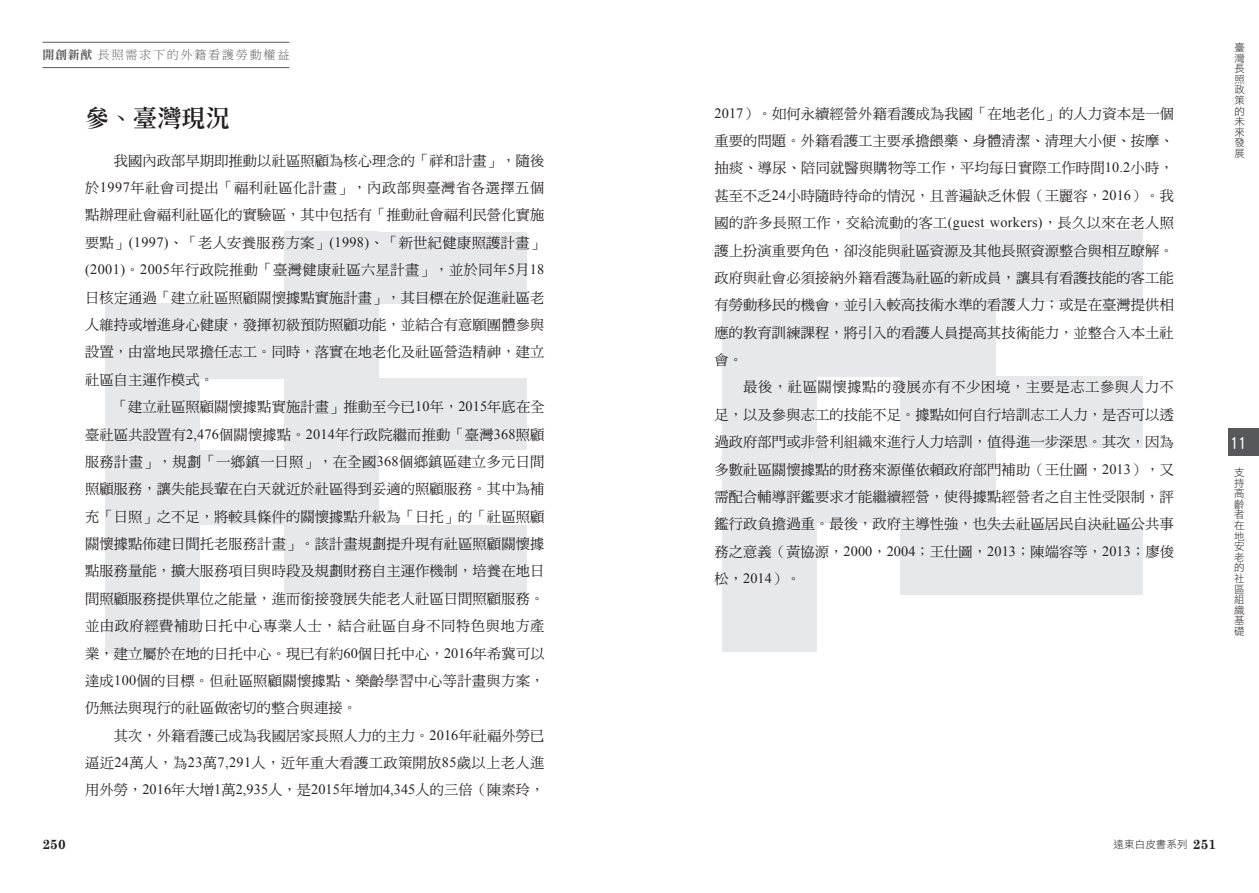
<style>
.page{position:relative;width:1259px;height:893px;background:#fff}
.page>*{position:absolute;margin:0;border:0;box-sizing:border-box;transform-origin:0 0}
.壹{font:800 24px "AR Std Song B5";color:#231f20}
.t1{font:18px "DF Hei Std W7";color:#fff;scale:.8 1}
.內文{font:14.25px/27.3px "DF Ming Md HK BF";letter-spacing:.005em;color:#231f20;text-align:justify}
.t2{font:700 13.5px "Century Schoolbook";color:#231f20}
.t3{font:12px "DF Ming Std W3";letter-spacing:.15em;color:#57585a}
.t4{font:10.5px/10.6px "DF Hei Std W3";letter-spacing:.01em;color:#231f20;text-align:justify}
.s1{font-family:"DF Ming Std W9"}
.s2{font-family:"Times New Roman"}
.s3{font-family:"Century Schoolbook";font-weight:700;font-size:13.5px}
</style>
<div class="page">
<div style="left:1228px;top:428px;width:31px;height:28px;background:#57585a"></div>
<hr style="left:43px;top:67px;width:246px;height:1px;background:#57585a">
<hr style="left:43px;top:42px;width:246px;height:1px;background:#57585a">
<div style="left:284px;top:232px;width:242px;height:72px;background:#e7e8ea"></div>
<div style="left:284px;top:378px;width:242px;height:72px;background:#e7e8ea"></div>
<div style="left:284px;top:525px;width:242px;height:72px;background:#e7e8ea"></div>
<div style="left:105px;top:303px;width:95px;height:351px;background:#e7e8ea"></div>
<div style="left:136px;top:303px;width:243px;height:75px;background:#e7e8ea"></div>
<div style="left:136px;top:450px;width:243px;height:75px;background:#e7e8ea"></div>
<div style="left:900px;top:230px;width:243px;height:71px;background:#e7e8ea"></div>
<div style="left:900px;top:376px;width:243px;height:72px;background:#e7e8ea"></div>
<div style="left:900px;top:523px;width:243px;height:71px;background:#e7e8ea"></div>
<div style="left:722px;top:301px;width:94px;height:350px;background:#e7e8ea"></div>
<div style="left:753px;top:301px;width:242px;height:75px;background:#e7e8ea"></div>
<div style="left:753px;top:448px;width:242px;height:75px;background:#e7e8ea"></div>
<p class="t3" style="left:43px;top:48px;width:248px"><span class="s1">開創新猷</span>長照需求下的外籍看護勞動權益</p>
<p class="t4" style="left:1234px;top:42px;width:12px">臺灣長照政策的未來發展</p>
<p class="內文" style="left:714px;top:100px;width:461px"><span class="s2">2017</span>）。如何永續經營外籍看護成為我國「在地老化」的人力資本是一個重要的問題。外籍看護工主要承擔餵藥、身體清潔、清理大小便、按摩、抽痰、導尿、陪同就醫與購物等工作，平均每日實際工作時間<span class="s2">10.2</span>小時，甚至不乏<span class="s2">24</span>小時隨時待命的情況，且普遍缺乏休假（王麗容，<span class="s2">2016</span>）。我國的許多長照工作，交給流動的客工<span class="s2">(guest workers)</span>，長久以來在老人照護上扮演重要角色，卻沒能與社區資源及其他長照資源整合與相互瞭解。政府與社會必須接納外籍看護為社區的新成員，讓具有看護技能的客工能有勞動移民的機會，並引入較高技術水準的看護人力；或是在臺灣提供相應的教育訓練課程，將引入的看護人員提高其技術能力，並整合入本土社會。</p>
<p class="內文" style="left:714px;top:374px;width:461px;text-indent:29px">最後，社區關懷據點的發展亦有不少困境，主要是志工參與人力不足，以及參與志工的技能不足。據點如何自行培訓志工人力，是否可以透過政府部門或非營利組織來進行人力培訓，值得進一步深思。其次，因為多數社區關懷據點的財務來源僅依賴政府部門補助（王仕圖，<span class="s2">2013</span>），又需配合輔導評鑑要求才能繼續經營，使得據點經營者之自主性受限制，評鑑行政負擔過重。最後，政府主導性強，也失去社區居民自決社區公共事務之意義（黃協源，<span class="s2">2000</span>，<span class="s2">2004</span>；王仕圖，<span class="s2">2013</span>；陳端容等，<span class="s2">2013</span>；廖俊松，<span class="s2">2014</span>）。</p>
<p class="壹" style="left:85px;top:106px;width:146px">參、臺灣現況</p>
<p class="內文" style="left:85px;top:147px;width:461px;text-indent:29px">我國內政部早期即推動以社區照顧為核心理念的「祥和計畫」，隨後於<span class="s2">1997</span>年社會司提出「福利社區化計畫」，內政部與臺灣省各選擇五個點辦理社會福利社區化的實驗區，其中包括有「推動社會福利民營化實施要點」<span class="s2">(1997)</span>、「老人安養服務方案」<span class="s2">(1998)</span>、「新世紀健康照護計畫」<span class="s2">(2001)</span>。<span class="s2">2005</span>年行政院推動「臺灣健康社區六星計畫」，並於同年<span class="s2">5</span>月<span class="s2">18</span>日核定通過「建立社區照顧關懷據點實施計畫」，其目標在於促進社區老人維持或增進身心健康，發揮初級預防照顧功能，並結合有意願團體參與設置，由當地民眾擔任志工。同時，落實在地老化及社區營造精神，建立社區自主運作模式。</p>
<p class="內文" style="left:85px;top:393px;width:461px;text-indent:29px">「建立社區照顧關懷據點實施計畫」推動至今已<span class="s2">10</span>年，<span class="s2">2015</span>年底在全臺社區共設置有<span class="s2">2,476</span>個關懷據點。<span class="s2">2014</span>年行政院繼而推動「臺灣<span class="s2">368</span>照顧服務計畫」，規劃「一鄉鎮一日照」，在全國<span class="s2">368</span>個鄉鎮區建立多元日間照顧服務，讓失能長輩在白天就近於社區得到妥適的照顧服務。其中為補充「日照」之不足，將較具條件的關懷據點升級為「日托」的「社區照顧關懷據點佈建日間托老服務計畫」。該計畫規劃提升現有社區照顧關懷據點服務量能，擴大服務項目與時段及規劃財務自主運作機制，培養在地日間照顧服務提供單位之能量，進而銜接發展失能老人社區日間照顧服務。並由政府經費補助日托中心專業人士，結合社區自身不同特色與地方產業，建立屬於在地的日托中心。現已有約<span class="s2">60</span>個日托中心，<span class="s2">2016</span>年希冀可以達成<span class="s2">100</span>個的目標。但社區照顧關懷據點、樂齡學習中心等計畫與方案，仍無法與現行的社區做密切的整合與連接。</p>
<p class="內文" style="left:85px;top:722px;width:461px;text-indent:29px">其次，外籍看護己成為我國居家長照人力的主力。<span class="s2">2016</span>年社福外勞已逼近<span class="s2">24</span>萬人，為<span class="s2">23</span>萬<span class="s2">7,291</span>人，近年重大看護工政策開放<span class="s2">85</span>歲以上老人進用外勞，<span class="s2">2016</span>年大增<span class="s2">1</span>萬<span class="s2">2,935</span>人，是<span class="s2">2015</span>年增加<span class="s2">4,345</span>人的三倍（陳素玲，</p>
<p class="t1" style="left:1230px;top:432px;width:21px">11</p>
<p class="t4" style="left:1234px;top:467px;width:12px">支持高齡者在地安老的社區組織基礎</p>
<p class="t2" style="left:43px;top:835px;width:25px">250</p>
<p class="t4" style="left:1113px;top:838px;width:104px">遠東白皮書系列 <span class="s3">251</span></p>
</div>
